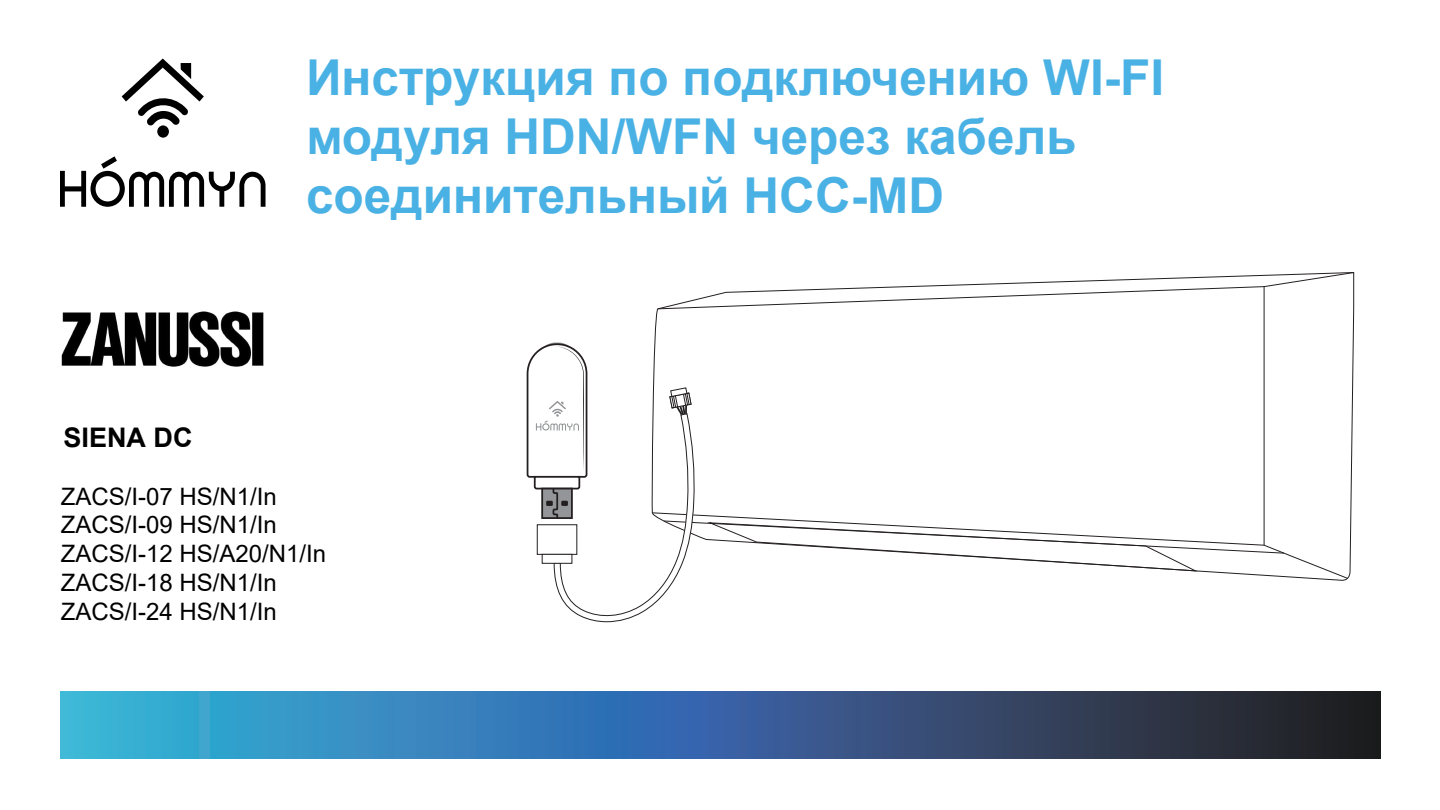
<style>
.page{position:relative;width:1440px;height:810px;background:#fff}
.page>*{position:absolute;margin:0;border:0;box-sizing:border-box;transform-origin:0 0}
.t1{font:700 49.5px/59.4px "Arial";color:#4ab1e4}
.t2{font:700 27px "Arial";color:#000}
.t3{font:24px/28.8px "Arial";color:#000}
</style>
<div class="page">
<svg style="left:60px;top:752px;width:1321px;height:7px;background:#33658f"></svg>
<svg style="left:60px;top:692px;width:1321px;height:60px;background:#33658f"></svg>
<div style="left:157px;top:125px;width:12px;height:13px;background:#000001;border-radius:50%"></div>
<svg style="left:122px;top:58px;width:82px;height:68px"></svg>
<svg style="left:60px;top:156px;width:206px;height:51px"></svg>
<svg style="left:1285px;top:553px;width:64px;height:26px"></svg>
<hr style="left:1264px;top:287px;width:1px;height:258px;background:#231f20">
<svg style="left:657px;top:272px;width:698px;height:38px"></svg>
<svg style="left:526px;top:342px;width:759px;height:281px"></svg>
<div style="left:537px;top:525px;width:40px;height:29px;background:#fff"></div>
<div style="left:537px;top:524px;width:40px;height:31px;border:1px solid #231f20"></div>
<div style="left:542px;top:554px;width:30px;height:9px;background:#fff"></div>
<div style="left:542px;top:554px;width:30px;height:10px;border:1px solid #231f20"></div>
<img style="left:61px;top:311px;width:203px;height:56px">
<h1 class="t1" style="left:306px;top:48px;width:860px">Инструкция по подключению WI-FI модуля HDN/WFN через кабель соединительный HCC-MD</h1>
<p class="t2" style="left:64px;top:418px;width:131px">SIENA DC</p>
<p class="t3" style="left:61px;top:482px;width:267px">ZACS/I-07 HS/N1/In<br>ZACS/I-09 HS/N1/In<br>ZACS/I-12 HS/A20/N1/In<br>ZACS/I-18 HS/N1/In<br>ZACS/I-24 HS/N1/In</p>
</div>
